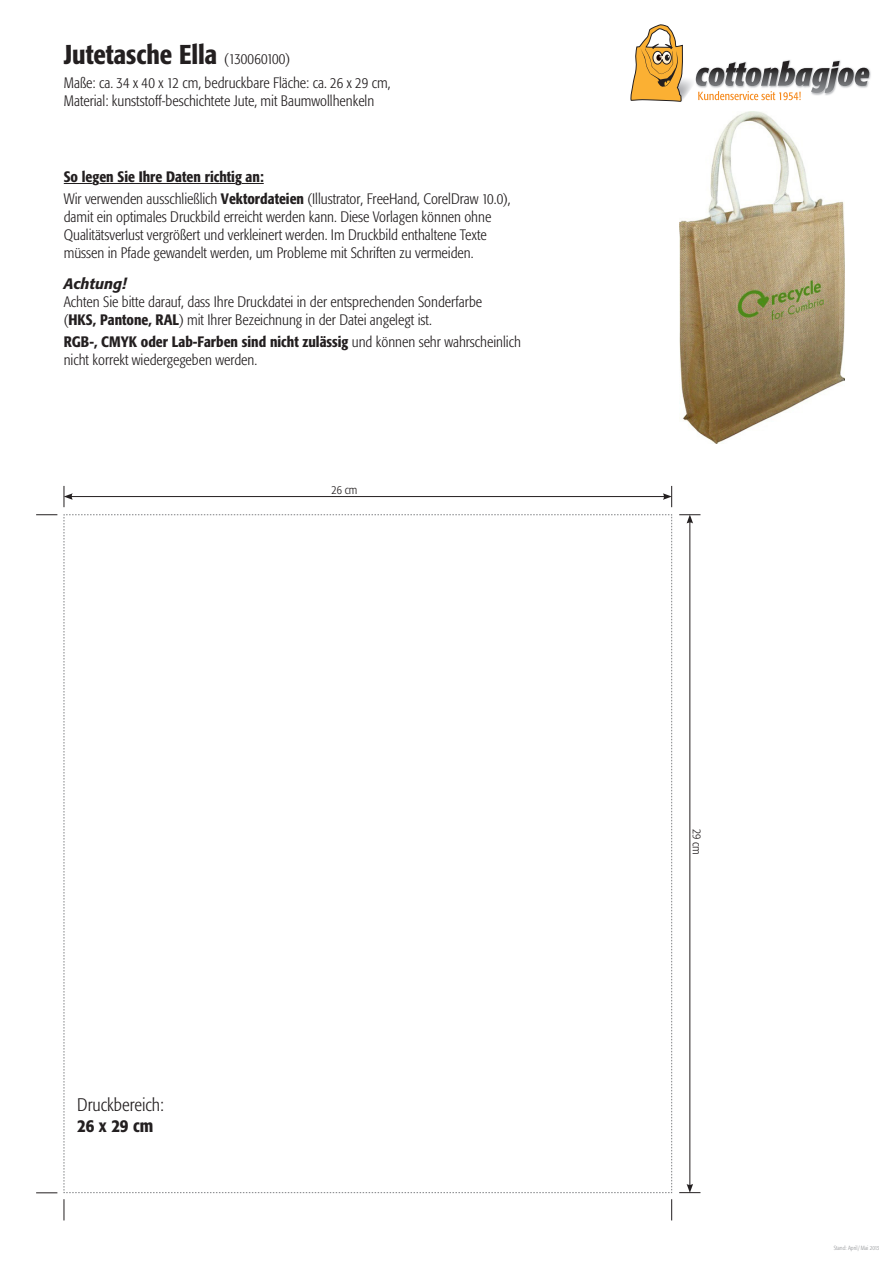
<style>
.page{position:relative;width:893px;height:1263px;background:#fff}
.page>*{position:absolute;margin:0;border:0;box-sizing:border-box;transform-origin:0 0}
.t1{font:500 condensed 27px "Formata";color:#231f20}
.t2{font:300 condensed 18px/21.6px "Formata";color:#231f20}
.t3{font:300 condensed 15px/18px "Formata";color:#231f20}
.t4{font:500 condensed 15px "Formata";color:#231f20}
.t5{font:italic 500 15px "Formata";color:#231f20}
.t6{font:300 condensed 12px "Formata";color:#231f20}
.t7{font:300 condensed 6px "Formata";color:#939598}
.s1{font-weight:300;font-size:15px}
.s2{font-weight:500}
</style>
<div class="page">
<img style="left:679px;top:112px;width:166px;height:331px">
<svg style="left:64px;top:183px;width:29px;height:1px"></svg>
<hr style="left:99px;top:183px;width:136px;height:1px;background:#231f20">
<svg style="left:242px;top:183px;width:22px;height:1px"></svg>
<hr style="left:690px;top:521px;width:1px;height:665px;background:#231f20">
<svg style="left:679px;top:514px;width:21px;height:9px"></svg>
<svg style="left:679px;top:1184px;width:21px;height:9px"></svg>
<hr style="left:70px;top:496px;width:595px;height:1px;background:#231f20">
<svg style="left:663px;top:486px;width:9px;height:21px"></svg>
<svg style="left:64px;top:486px;width:9px;height:21px"></svg>
<svg style="left:671px;top:1199px;width:1px;height:21px"></svg>
<svg style="left:64px;top:1199px;width:1px;height:21px"></svg>
<svg style="left:36px;top:1192px;width:21px;height:1px"></svg>
<svg style="left:36px;top:514px;width:21px;height:1px"></svg>
<svg style="left:64px;top:514px;width:608px;height:679px"></svg>
<img style="left:683px;top:79px;width:10px;height:20px">
<svg style="left:630px;top:24px;width:53px;height:78px"></svg>
<img style="left:784px;top:60px;width:87px;height:19px">
<svg style="left:695px;top:61px;width:174px;height:39px"></svg>
<p class="t1" style="left:64px;top:38px;width:228px">Jutetasche Ella <span class="s1">(130060100)</span></p>
<p class="t3" style="left:64px;top:74px;width:328px">Maße: ca. 34 x 40 x 12 cm, bedruckbare Fläche: ca. 26 x 29 cm,<br>Material: kunststoff-beschichtete Jute, mit Baumwollhenkeln</p>
<p class="t4" style="left:64px;top:168px;width:201px">So legen Sie Ihre Daten richtig an:</p>
<p class="t3" style="left:64px;top:190px;width:448px">Wir verwenden ausschließlich <span class="s2">Vektordateien</span> (Illustrator, FreeHand, CorelDraw 10.0), damit ein optimales Druckbild erreicht werden kann. Diese Vorlagen können ohne Qualitätsverlust vergrößert und verkleinert werden. Im Druckbild enthaltene Texte müssen in Pfade gewandelt werden, um Probleme mit Schriften zu vermeiden.</p>
<p class="t5" style="left:64px;top:275px;width:64px">Achtung!</p>
<p class="t3" style="left:64px;top:293px;width:420px">Achten Sie bitte darauf, dass Ihre Druckdatei in der entsprechenden Sonderfarbe (<span class="s2">HKS, Pantone, RAL</span>) mit Ihrer Bezeichnung in der Datei angelegt ist.</p>
<p class="t3" style="left:64px;top:333px;width:459px"><span class="s2">RGB-, CMYK oder Lab-Farben sind nicht zulässig</span> und können sehr wahrscheinlich nicht korrekt wiedergegeben werden.</p>
<p class="t6" style="left:331px;top:483px;width:27px">26 cm</p>
<p class="t2" style="left:77px;top:1094px;width:88px">Druckbereich:<br><span class="s2">26 x 29 cm</span></p>
<p class="t6" style="left:704px;top:829px;width:27px;rotate:90deg">29 cm</p>
<p class="t7" style="left:834px;top:1244px;width:47px">Stand: April/Mai 2013</p>
</div>
